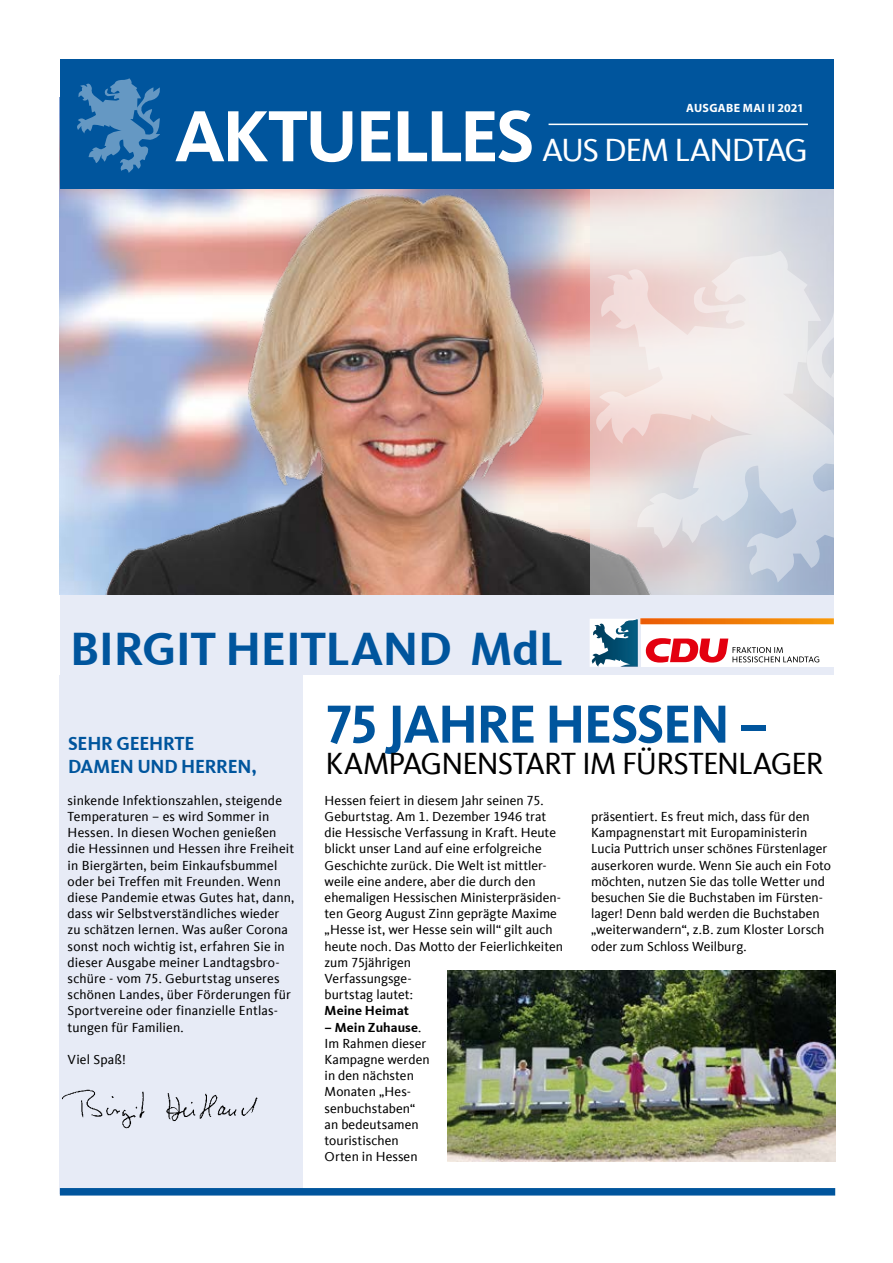
<style>
.page{position:relative;width:893px;height:1263px;background:#fff}
.page>*{position:absolute;margin:0;border:0;box-sizing:border-box;transform-origin:0 0}
.t1{font:700 75px "CDU Kievit Tab";letter-spacing:-.045em;color:#fff}
.t2{font:700 55.5px "CDU Kievit Tab";letter-spacing:-.03em;color:#00559d}
.t3{font:700 48px "CDU Kievit Tab";letter-spacing:-.01em;color:#00559d}
.t4{font:33px "CDU Kievit Tab";letter-spacing:-.045em;color:#fff}
.t5{font:31.5px "CDU Kievit Tab";letter-spacing:-.03em;color:#000}
.t6{font:700 19.5px/23.4px "CDU Kievit Tab";letter-spacing:-.01em;color:#00559d}
.t7{font:13.5px/16.2px "CDU Kievit Tab";letter-spacing:.005em;color:#000}
.t8{font:700 13.5px "CDU Kievit Tab";color:#000}
.t9{font:700 12px "Myriad Pro";letter-spacing:.025em;color:#fff}
.s1{font-weight:700}
</style>
<div class="page">
<div style="left:60px;top:60px;width:773px;height:615px;background:#e7ebf6"></div>
<img style="left:60px;top:189px;width:530px;height:405px">
<div style="left:60px;top:60px;width:773px;height:129px;background:#00559d"></div>
<svg style="left:77px;top:78px;width:83px;height:95px"></svg>
<hr style="left:549px;top:124px;width:259px;height:1px;background:#fff">
<div style="left:641px;top:624px;width:192px;height:43px;background:#fff"></div>
<img style="left:641px;top:619px;width:192px;height:5px">
<svg style="left:645px;top:638px;width:174px;height:25px"></svg>
<img style="left:590px;top:619px;width:48px;height:48px">
<svg style="left:590px;top:189px;width:243px;height:405px"></svg>
<svg style="left:596px;top:251px;width:237px;height:332px"></svg>
<div style="left:60px;top:675px;width:243px;height:519px;background:#e7ebf6"></div>
<img style="left:62px;top:1089px;width:196px;height:40px">
<div style="left:60px;top:1188px;width:775px;height:7px;background:#00559d"></div>
<img style="left:447px;top:971px;width:388px;height:190px">
<h1 class="t1" style="left:174px;top:92px;width:362px">AKTUELLES</h1>
<p class="t9" style="left:686px;top:100px;width:119px">AUSGABE MAI II 2021</p>
<h3 class="t4" style="left:542px;top:132px;width:267px">AUS DEM LANDTAG</h3>
<h3 class="t3" style="left:70px;top:621px;width:495px">BIRGIT HEITLAND MdL</h3>
<h3 class="t6" style="left:68px;top:732px;width:190px">SEHR GEEHRTE<br>DAMEN UND HERREN,</h3>
<p class="t7" style="left:68px;top:792px;width:228px">sinkende Infektionszahlen, steigende Temperaturen – es wird Sommer in Hessen. In diesen Wochen genießen die Hessinnen und Hessen ihre Freiheit in Biergärten, beim Einkaufsbummel oder bei Treffen mit Freunden. Wenn diese Pandemie etwas Gutes hat, dann, dass wir Selbstverständliches wieder zu schätzen lernen. Was außer Corona sonst noch wichtig ist, erfahren Sie in dieser Ausgabe meiner Landtagsbro&shy;schüre - vom 75. Geburtstag unseres schönen Landes, über Förderungen für Sportvereine oder finanzielle Entlas&shy;tungen für Familien.</p>
<p class="t7" style="left:68px;top:1051px;width:60px">Viel Spaß!</p>
<h2 class="t2" style="left:326px;top:691px;width:444px">75 JAHRE HESSEN –</h2>
<h3 class="t5" style="left:326px;top:746px;width:499px">KAMPAGNENSTART IM FÜRSTENLAGER</h3>
<p class="t7" style="left:325px;top:792px;width:240px">Hessen feiert in diesem Jahr seinen 75.<br>Geburtstag. Am 1. Dezember 1946 trat die Hessische Verfassung in Kraft. Heute blickt unser Land auf eine erfolgreiche Geschichte zurück. Die Welt ist mittler&shy;weile eine andere, aber die durch den ehemaligen Hessischen Ministerpräsiden&shy;ten Georg August Zinn geprägte Maxime „Hesse ist, wer Hesse sein will“ gilt auch heute noch. Das Motto der Feierlichkeiten zum 75jährigen<br>Verfassungsge-<br>burtstag lautet:</p>
<p class="t8" style="left:325px;top:1003px;width:86px">Meine Heimat</p>
<p class="t7" style="left:325px;top:1019px;width:107px"><span class="s1">– Mein Zuhause</span>.<br>Im Rahmen dieser<br>Kampagne werden in den nächsten<br>Monaten „Hes&shy;senbuchstaben“ an bedeutsamen touristischen<br>Orten in Hessen</p>
<p class="t7" style="left:591px;top:808px;width:242px">präsentiert. Es freut mich, dass für den Kampagnenstart mit Europaministerin Lucia Puttrich unser schönes Fürstenlager auserkoren wurde. Wenn Sie auch ein Foto möchten, nutzen Sie das tolle Wetter und besuchen Sie die Buchstaben im Fürsten&shy;lager! Denn bald werden die Buchstaben „weiterwandern“, z.B. zum Kloster Lorsch oder zum Schloss Weilburg.</p>
</div>
